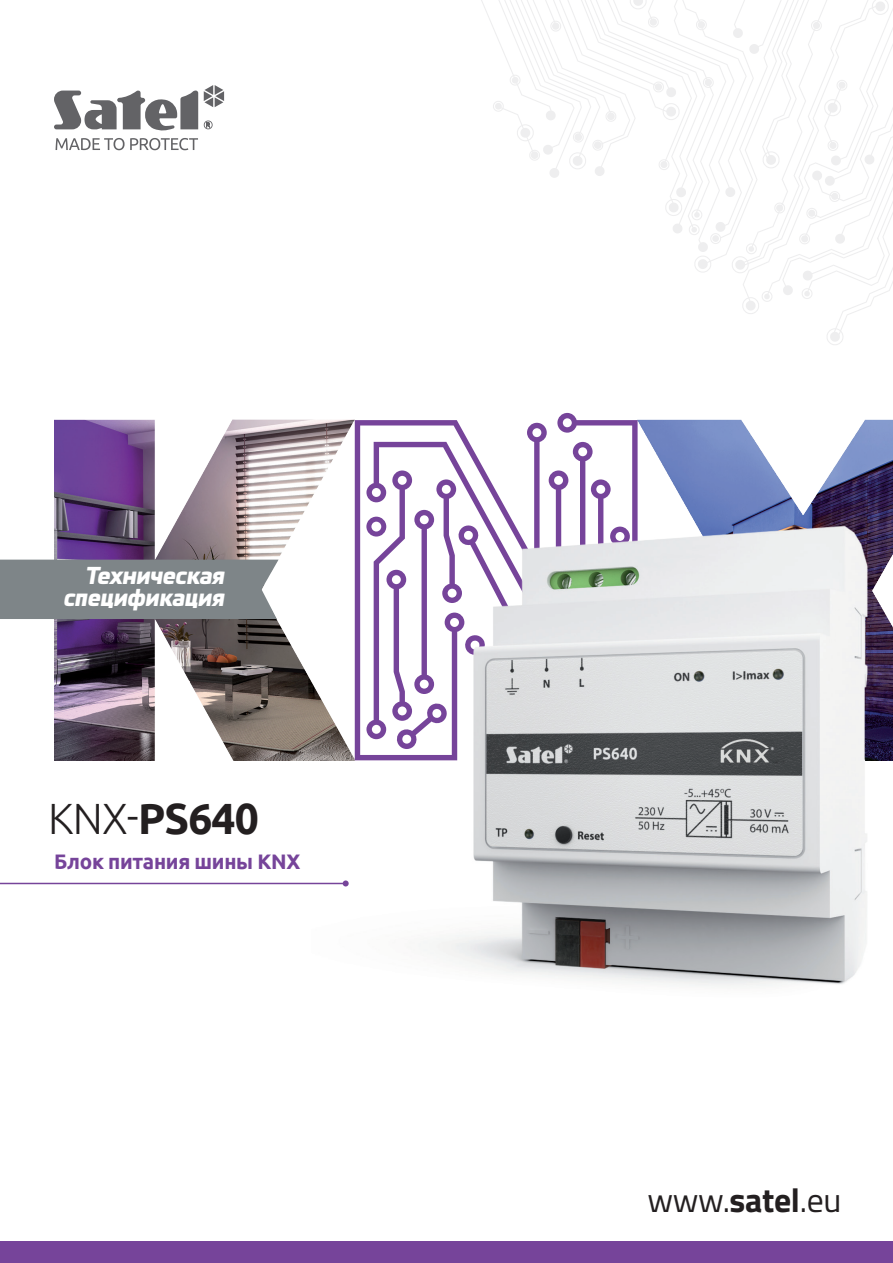
<style>
.page{position:relative;width:893px;height:1263px;background:#fff}
.page>*{position:absolute;margin:0;border:0;box-sizing:border-box;transform-origin:0 0}
.t1{font:700 43.8px "Ubuntu";letter-spacing:-.02em;color:#231f20}
.t2{font:33.75px "Cairo";color:#231f20}
.t3{font:italic 900 21.9px/22.5px "Univia Pro";letter-spacing:-.01em;color:#fff;text-align:right}
.t4{font:700 21px "Ubuntu";letter-spacing:-.015em;color:#76449a}
.s1{font-weight:300}
.s2{font-weight:700}
</style>
<div class="page">
<img style="left:54px;top:412px;width:839px;height:348px">
<svg style="left:355px;top:420px;width:109px;height:20px"></svg>
<svg style="left:464px;top:413px;width:174px;height:27px"></svg>
<div style="left:0;top:1242px;width:893px;height:21px;background:#76449a"></div>
<svg style="left:54px;top:90px;width:144px;height:41px"></svg>
<svg style="left:204px;top:85px;width:20px;height:22px"></svg>
<svg style="left:204px;top:120px;width:9px;height:9px"></svg>
<svg style="left:56px;top:138px;width:142px;height:12px"></svg>
<svg style="left:481px;top:0;width:412px;height:345px"></svg>
<img style="left:311px;top:440px;width:582px;height:546px">
<div style="left:0;top:560px;width:279px;height:59px;background:#7e8588"></div>
<hr style="left:0;top:883px;width:346px;height:1px;background:#76449a">
<svg style="left:343px;top:880px;width:6px;height:6px"></svg>
<p class="t3" style="left:64px;top:562px;width:163px">Техническая спецификация</p>
<h1 class="t1" style="left:48px;top:792px;width:212px"><span class="s1">KNX-</span>PS640</h1>
<p class="t4" style="left:54px;top:848px;width:248px">Блок питания шины KNX</p>
<h2 class="t2" style="left:647px;top:1172px;width:195px">www.<span class="s2">satel</span>.eu</h2>
</div>
